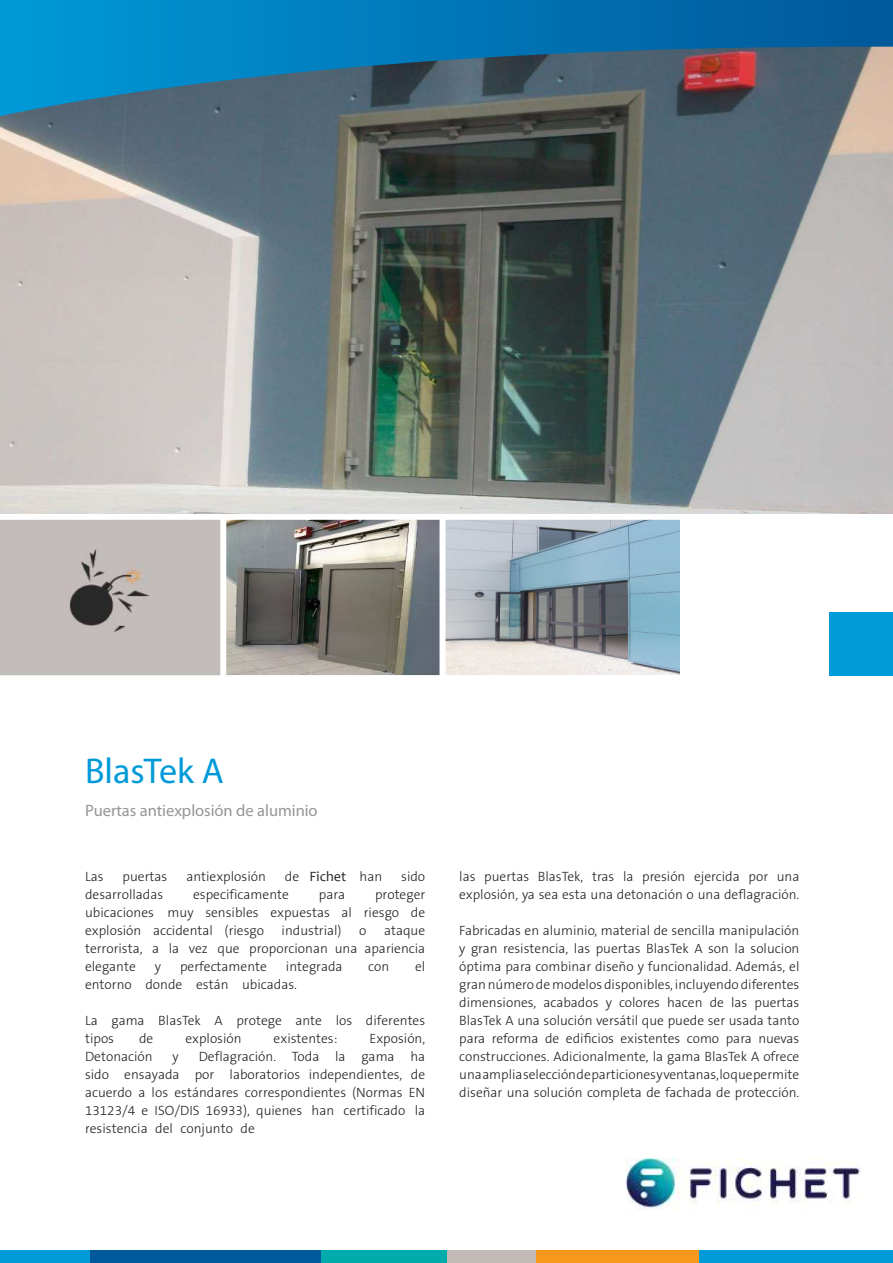
<style>
.page{position:relative;width:893px;height:1263px;background:#fff}
.page>*{position:absolute;margin:0;border:0;box-sizing:border-box;transform-origin:0 0}
.t1{font:36px "Myriad Pro";color:#009ad9}
.t2{font:16.5px "Myriad Pro";color:#939598}
.t3{font:14.25px "Candara";color:#231f20}
.t4{font:300 13.5px/18px "The Sans B3";color:#231f20;text-align:justify}
</style>
<div class="page">
<div style="left:0;top:1250px;width:90px;height:13px;background:#009ad9"></div>
<div style="left:90px;top:1250px;width:232px;height:13px;background:#00599b"></div>
<div style="left:321px;top:1250px;width:127px;height:13px;background:#00abac"></div>
<div style="left:447px;top:1250px;width:91px;height:13px;background:#c2bab7"></div>
<div style="left:537px;top:1250px;width:164px;height:13px;background:#f7981d"></div>
<div style="left:700px;top:1250px;width:193px;height:13px;background:#009ad9"></div>
<img style="left:226px;top:520px;width:454px;height:155px">
<div style="left:440px;top:515px;width:6px;height:176px;background:#fff"></div>
<div style="left:0;top:520px;width:220px;height:155px;background:#c4bcba"></div>
<img style="left:0;top:116px;width:893px;height:397px">
<svg style="left:0;top:0;width:893px;height:116px;background:#267199"></svg>
<div style="left:829px;top:612px;width:64px;height:64px;background:#009ad9"></div>
<img style="left:626px;top:1158px;width:235px;height:52px">
<h1 class="t1" style="left:85px;top:749px;width:140px">BlasTek A</h1>
<p class="t2" style="left:85px;top:800px;width:234px">Puertas antiexplosión de aluminio</p>
<p class="t3" style="left:310px;top:867px;width:38px">Fichet</p>
<p class="t4" style="left:85px;top:868px;width:20px">Las</p>
<p class="t4" style="left:123px;top:868px;width:46px">puertas</p>
<p class="t4" style="left:186px;top:868px;width:81px">antiexplosión</p>
<p class="t4" style="left:285px;top:868px;width:16px">de</p>
<p class="t4" style="left:360px;top:868px;width:24px">han</p>
<p class="t4" style="left:401px;top:868px;width:26px">sido</p>
<p class="t4" style="left:85px;top:886px;width:80px">desarrolladas</p>
<p class="t4" style="left:193px;top:886px;width:97px">especificamente</p>
<p class="t4" style="left:319px;top:886px;width:28px">para</p>
<p class="t4" style="left:85px;top:886px;width:342px;text-indent:290px">proteger ubicaciones muy sensibles expuestas al riesgo de explosión accidental (riesgo</p>
<p class="t4" style="left:282px;top:922px;width:62px">industrial)</p>
<p class="t4" style="left:359px;top:922px;width:9px">o</p>
<p class="t4" style="left:85px;top:922px;width:342px;text-indent:299px">ataque terrorista, a la vez que proporcionan una apariencia elegante</p>
<p class="t4" style="left:155px;top:958px;width:8px">y</p>
<p class="t4" style="left:180px;top:958px;width:88px">perfectamente</p>
<p class="t4" style="left:286px;top:958px;width:58px">integrada</p>
<p class="t4" style="left:368px;top:958px;width:23px">con</p>
<p class="t4" style="left:415px;top:958px;width:12px">el</p>
<p class="t4" style="left:85px;top:976px;width:214px">entorno donde están ubicadas.</p>
<p class="t4" style="left:85px;top:1012px;width:342px">La gama BlasTek A protege ante los diferentes tipos</p>
<p class="t4" style="left:139px;top:1030px;width:16px">de</p>
<p class="t4" style="left:185px;top:1030px;width:58px">explosión</p>
<p class="t4" style="left:274px;top:1030px;width:65px">existentes:</p>
<p class="t4" style="left:369px;top:1030px;width:57px">Exposión,</p>
<p class="t4" style="left:85px;top:1048px;width:69px">Detonación</p>
<p class="t4" style="left:173px;top:1048px;width:8px">y</p>
<p class="t4" style="left:85px;top:1048px;width:342px;text-indent:114px">Deflagración. Toda la gama ha sido ensayada por laboratorios independientes, de acuerdo a los estándares correspondientes (Normas EN 13123/4 e ISO/DIS 16933), quienes han certificado la resistencia del conjunto de</p>
<p class="t4" style="left:459px;top:868px;width:342px">las puertas BlasTek, tras la presión ejercida por una explosión, ya sea esta una detonación o una deflagración.</p>
<p class="t4" style="left:459px;top:922px;width:342px">Fabricadas en aluminio, material de sencilla manipulación y gran resistencia, las puertas BlasTek A son la solucion óptima para combinar diseño y funcionalidad. Además, el gran número de modelos disponibles, incluyendo diferentes dimensiones, acabados y colores hacen de las puertas BlasTek A una solución versátil que puede ser usada tanto para reforma de edificios existentes como para nuevas construcciones. Adicionalmente, la gama BlasTek A ofrece una amplia selección de particiones y ventanas, lo que permite diseñar una solución completa de fachada de protección.</p>
</div>
